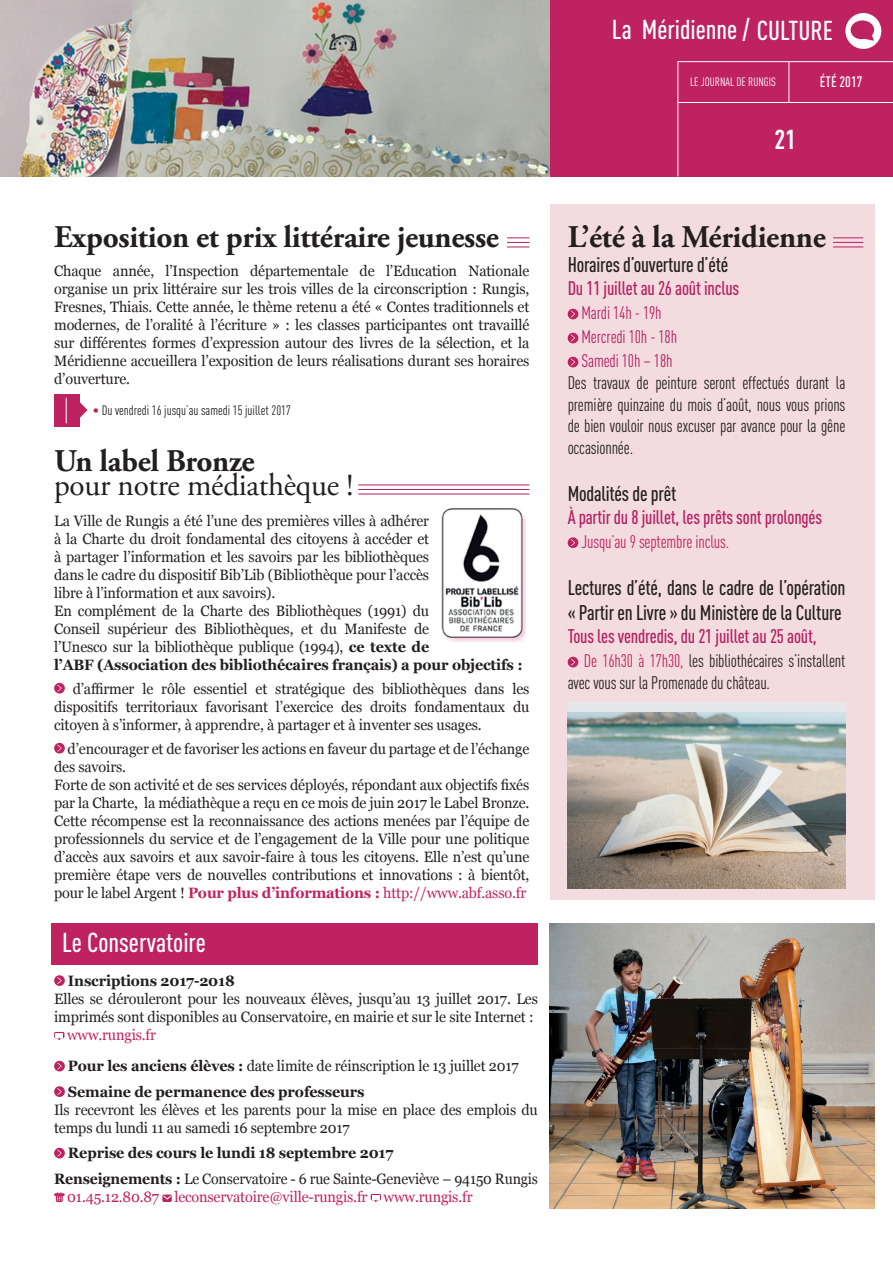
<style>
.page{position:relative;width:893px;height:1263px;background:#fff}
.page>*{position:absolute;margin:0;border:0;box-sizing:border-box;transform-origin:0 0}
.t1{font:700 31.5px "Adobe Garamond Pro";letter-spacing:-.01em;color:#231f20}
.t2{font:31.5px "Adobe Garamond Pro";letter-spacing:-.01em;color:#231f20}
.t3{font:500 27px "DIN Cond";color:#fff}
.t4{font:700 27px "DIN Cond";color:#fff}
.t5{font:500 21px/25.2px "DIN Cond";letter-spacing:-.01em;color:#231f20;scale:.96 1}
.t6{font:500 19.5px "DIN Cond";letter-spacing:-.01em;color:#b51f63;scale:.96 1}
.t7{font:18px/21.6px "DIN Cond";letter-spacing:-.01em;color:#231f20;text-align:justify;scale:.96 1}
.t8{font:18px/24px "DIN Cond";letter-spacing:-.01em;color:#b51f63;scale:.96 1}
.t9{font:18px "DIN Cond";letter-spacing:-.01em;color:#bf2261;scale:.96 1}
.t10{font:15px/18px "Georgia";letter-spacing:-.01em;color:#231f20;scale:.96 1}
.t11{font:700 15px/25.5px "Georgia";letter-spacing:-.01em;color:#231f20;scale:.96 1}
.t12{font:15px "Georgia";letter-spacing:-.01em;color:#bf2261;scale:.96 1}
.t13{font:500 15px "DIN Cond";color:#fff}
.t14{font:13.5px "DIN Cond";color:#231f20}
.t15{font:12px "DIN Cond";color:#fff}
.s1{color:#bf2261}
.s2{font-weight:700}
.s3{font-weight:700;color:#bf2261}
.s4{font-weight:400}
</style>
<div class="page">
<div style="left:677px;top:0;width:216px;height:176px;background:#bf2261"></div>
<hr style="left:677px;top:102px;width:216px;height:1px;background:#fff">
<hr style="left:789px;top:62px;width:1px;height:41px;background:#fff">
<div style="left:845px;top:13px;width:36px;height:36px;background:#fff;border-radius:50%"></div>
<svg style="left:851px;top:20px;width:23px;height:21px"></svg>
<div style="left:550px;top:204px;width:324px;height:695px;background:#f3dcdf"></div>
<div style="left:52px;top:923px;width:486px;height:41px;background:#bf2261"></div>
<div style="left:1px;top:0;width:676px;height:176px;background:#bf2261"></div>
<hr style="left:0;top:0;width:1px;height:176px;background:#bf2261">
<hr style="left:677px;top:62px;width:1px;height:114px;background:#fff">
<hr style="left:833px;top:247px;width:30px;height:1px;background:#b51f63">
<hr style="left:833px;top:242px;width:30px;height:1px;background:#b51f63">
<hr style="left:833px;top:237px;width:30px;height:1px;background:#b51f63">
<svg style="left:507px;top:237px;width:22px;height:11px"></svg>
<hr style="left:358px;top:494px;width:171px;height:1px;background:#b51f63">
<hr style="left:358px;top:489px;width:171px;height:1px;background:#b51f63">
<hr style="left:358px;top:485px;width:171px;height:1px;background:#b51f63">
<hr style="left:677px;top:61px;width:216px;height:1px;background:#fff">
<div style="left:54px;top:683px;width:11px;height:10px;background:#bf2261;border-radius:50%"></div>
<svg style="left:58px;top:685px;width:3px;height:7px"></svg>
<div style="left:54px;top:743px;width:11px;height:10px;background:#bf2261;border-radius:50%"></div>
<svg style="left:58px;top:745px;width:3px;height:7px"></svg>
<svg style="left:54px;top:975px;width:11px;height:11px"></svg>
<svg style="left:58px;top:977px;width:3px;height:7px"></svg>
<svg style="left:54px;top:1032px;width:10px;height:6px"></svg>
<svg style="left:55px;top:1032px;width:8px;height:8px"></svg>
<div style="left:54px;top:1061px;width:11px;height:10px;background:#bf2261;border-radius:50%"></div>
<svg style="left:58px;top:1063px;width:3px;height:7px"></svg>
<svg style="left:54px;top:1086px;width:11px;height:11px"></svg>
<svg style="left:58px;top:1088px;width:3px;height:7px"></svg>
<div style="left:54px;top:1148px;width:11px;height:10px;background:#bf2261;border-radius:50%"></div>
<svg style="left:58px;top:1150px;width:3px;height:7px"></svg>
<svg style="left:54px;top:1192px;width:11px;height:10px"></svg>
<div style="left:162px;top:1194px;width:10px;height:8px;background:#bf2261;border-radius:2px"></div>
<svg style="left:163px;top:1195px;width:9px;height:5px"></svg>
<svg style="left:371px;top:1194px;width:10px;height:6px"></svg>
<svg style="left:372px;top:1194px;width:8px;height:8px"></svg>
<div style="left:568px;top:309px;width:10px;height:10px;background:#bf2261;border-radius:50%"></div>
<svg style="left:571px;top:310px;width:4px;height:8px"></svg>
<div style="left:568px;top:333px;width:10px;height:10px;background:#bf2261;border-radius:50%"></div>
<svg style="left:571px;top:334px;width:4px;height:8px"></svg>
<div style="left:568px;top:357px;width:10px;height:10px;background:#bf2261;border-radius:50%"></div>
<svg style="left:571px;top:358px;width:4px;height:8px"></svg>
<div style="left:568px;top:537px;width:10px;height:11px;background:#bf2261;border-radius:50%"></div>
<svg style="left:571px;top:539px;width:4px;height:7px"></svg>
<div style="left:568px;top:657px;width:10px;height:10px;background:#bf2261;border-radius:50%"></div>
<svg style="left:571px;top:658px;width:4px;height:8px"></svg>
<div style="left:54px;top:394px;width:25px;height:32px;background:#bf2261"></div>
<svg style="left:79px;top:400px;width:8px;height:20px"></svg>
<svg style="left:66px;top:398px;width:1px;height:25px"></svg>
<div style="left:568px;top:703px;width:277px;height:186px;background:#e6e7e9"></div>
<img style="left:568px;top:712px;width:277px;height:177px">
<img style="left:550px;top:923px;width:324px;height:286px">
<img style="left:441px;top:509px;width:84px;height:132px">
<img style="left:1px;top:0;width:549px;height:176px">
<h1 class="t1" style="left:54px;top:219px;width:446px">Exposition et prix littéraire jeunesse</h1>
<p class="t10" style="left:54px;top:261px;width:497px;text-align:justify">Chaque année, l’Inspection départementale de l’Education Nationale organise un prix littéraire sur les trois villes de la circonscription : Rungis, Fresnes, Thiais. Cette année, le thème retenu a été « Contes traditionnels et modernes, de l’oralité à l’écriture » : les classes participantes ont travaillé sur différentes formes d’expression autour des livres de la sélection, et la Méridienne accueillera l’exposition de leurs réalisations durant ses horaires d’ouverture.</p>
<p class="t14" style="left:93px;top:403px;width:200px"><span class="s1">•</span> Du vendredi 16 jusqu’au samedi 15 juillet 2017</p>
<h1 class="t1" style="left:54px;top:443px;width:202px">Un label Bronze</h1>
<h1 class="t2" style="left:54px;top:467px;width:301px">pour notre médiathèque !</h1>
<p class="t10" style="left:54px;top:511px;width:490px">La Ville de Rungis a été l’une des premières villes à adhérer<br>à la Charte du droit fondamental des citoyens à accéder et<br>à partager l’information et les savoirs par les bibliothèques<br>dans le cadre du dispositif Bib’Lib (Bibliothèque pour l’accès<br>libre à l’information et aux savoirs).<br>En complément de la Charte des Bibliothèques (1991) du<br>Conseil supérieur des Bibliothèques, et du Manifeste de<br>l’Unesco sur la bibliothèque publique (1994), <span class="s2">ce texte de<br>l’ABF (Association des bibliothécaires français) a pour objectifs :</span></p>
<p class="t10" style="left:54px;top:679px;width:497px;text-align:justify;text-indent:19px">d’affirmer le rôle essentiel et stratégique des bibliothèques dans les dispositifs territoriaux favorisant l’exercice des droits fondamentaux du citoyen à s’informer, à apprendre, à partager et à inventer ses usages.</p>
<p class="t10" style="left:54px;top:739px;width:497px;text-indent:13px">d’encourager et de favoriser les actions en faveur du partage et de l’échange des savoirs.<br>Forte de son activité et de ses services déployés, répondant aux objectifs fixés par la Charte, la médiathèque a reçu en ce mois de juin 2017 le Label Bronze.<br>Cette récompense est la reconnaissance des actions menées par l’équipe de professionnels du service et de l’engagement de la Ville pour une politique d’accès aux savoirs et aux savoir-faire à tous les citoyens. Elle n’est qu’une première étape vers de nouvelles contributions et innovations : à bientôt, pour le label Argent ! <span class="s3">Pour plus d’informations :</span> <span class="s1">http://www.abf.asso.fr</span></p>
<h2 class="t3" style="left:62px;top:926px;width:145px">Le Conservatoire</h2>
<p class="t11" style="left:68px;top:967px;width:175px">Inscriptions 2017-2018</p>
<p class="t10" style="left:54px;top:989px;width:505px">Elles se dérouleront pour les nouveaux élèves, jusqu’au 13 juillet 2017. Les imprimés sont disponibles au Conservatoire, en mairie et sur le site Internet :</p>
<p class="t10" style="left:67px;top:1018px;width:472px;line-height:31.5px"><span class="s1">www.rungis.fr<br></span><span class="s2">Pour les anciens élèves :</span> date limite de réinscription le 13 juillet 2017</p>
<p class="t11" style="left:68px;top:1078px;width:310px">Semaine de permanence des professeurs</p>
<p class="t10" style="left:54px;top:1100px;width:505px">Ils recevront les élèves et les parents pour la mise en place des emplois du temps du lundi 11 au samedi 16 septembre 2017</p>
<p class="t11" style="left:54px;top:1140px;width:505px;text-indent:14px">Reprise des cours le lundi 18 septembre 2017<br>Renseignements : <span class="s4">Le Conservatoire - 6 rue Sainte-Geneviève – 94150 Rungis</span></p>
<p class="t12" style="left:67px;top:1186px;width:424px">01.45.12.80.87 leconservatoire@ville-rungis.fr www.rungis.fr</p>
<h2 class="t3" style="left:612px;top:14px;width:223px">La Méridienne / CULTURE</h2>
<p class="t15" style="left:690px;top:75px;width:87px">LE JOURNAL DE RUNGIS</p>
<p class="t13" style="left:820px;top:73px;width:44px">ÉTÉ 2017</p>
<h2 class="t4" style="left:774px;top:123px;width:23px">21</h2>
<h1 class="t1" style="left:568px;top:218px;width:260px">L’été à la Méridienne</h1>
<h3 class="t5" style="left:568px;top:252px;width:169px">Horaires d’ouverture d’été</h3>
<h3 class="t6" style="left:568px;top:277px;width:180px">Du 11 juillet au 26 août inclus</h3>
<p class="t8" style="left:581px;top:301px;width:101px">Mardi 14h - 19h<br>Mercredi 10h - 18h<br>Samedi 10h – 18h</p>
<p class="t7" style="left:568px;top:372px;width:291px">Des travaux de peinture seront effectués durant la première quinzaine du mois d’août, nous vous prions de bien vouloir nous excuser par avance pour la gêne occasionnée.</p>
<h3 class="t5" style="left:568px;top:480px;width:115px">Modalités de prêt</h3>
<h3 class="t6" style="left:568px;top:505px;width:267px">À partir du 8 juillet, les prêts sont prolongés</h3>
<p class="t9" style="left:581px;top:531px;width:155px">Jusqu’au 9 septembre inclus.</p>
<h3 class="t5" style="left:568px;top:574px;width:291px">Lectures d’été, dans le cadre de l’opération « Partir en Livre » du Ministère de la Culture</h3>
<h3 class="t6" style="left:568px;top:625px;width:261px">Tous les vendredis, du 21 juillet au 25 août,</h3>
<p class="t7" style="left:568px;top:650px;width:291px;text-indent:16px"><span class="s1">De 16h30 à 17h30,</span> les bibliothécaires s’installent avec vous sur la Promenade du château.</p>
</div>
